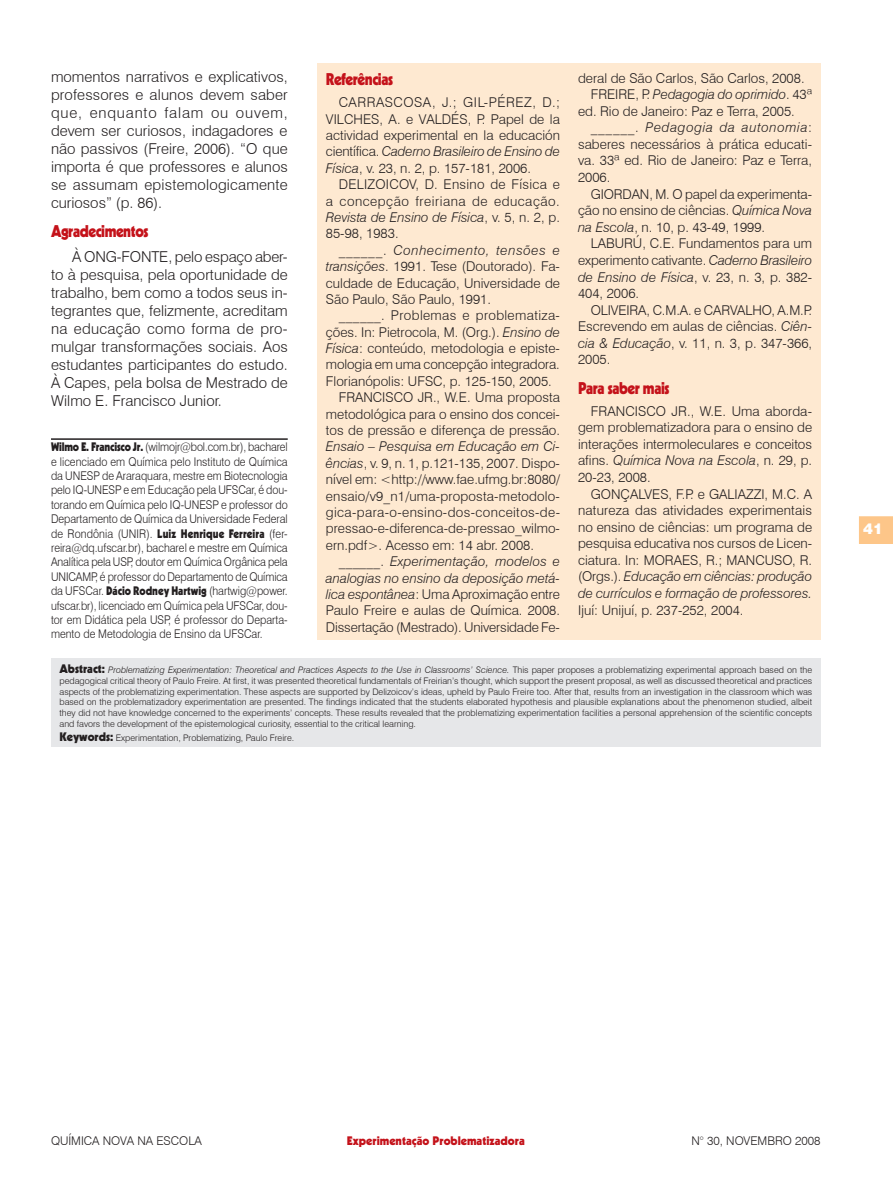
<style>
.page{position:relative;width:893px;height:1191px;background:#fff}
.page>*{position:absolute;margin:0;border:0;box-sizing:border-box;transform-origin:0 0}
.Seção{font:900 16.5px "Kabel";letter-spacing:-.03em;color:#c4121a;scale:.9 1}
.t1{font:300 15px/18px "Swiss 721 BT";color:#231f20;text-align:justify}
.t2{font:900 15px "Swiss 721 BT";color:#fff}
.Bibliografia{font:300 13.5px/16.4px "Swiss 721 BT";color:#231f20;text-align:justify}
.Credito_Autor{font:300 12px/14.4px "Swiss 721 BT";color:#231f20;text-align:justify;scale:.9 1}
.Credito_Autor-2{font:300 12px "Swiss 721 BT";color:#231f20}
.t3{font:900 12px "Kabel";color:#c4121a}
.Abstract{font:300 9px/10.8px "Swiss 721 BT";color:#231f20;text-align:justify}
.s1{font-family:"Kabel";font-weight:900}
.s2{font-style:italic}
.s3{font-family:"Kabel";font-weight:900;font-size:12px}
</style>
<div class="page">
<svg style="left:859px;top:516px;width:34px;height:28px"></svg>
<div style="left:317px;top:64px;width:504px;height:576px;background:#fee9d1"></div>
<div style="left:51px;top:659px;width:770px;height:88px;background:#e6e7e9"></div>
<hr style="left:51px;top:438px;width:237px;height:2px;background:#231f20">
<p class="t1" style="left:51px;top:67px;width:238px">momentos narrativos e explicativos, professores e alunos devem saber que, enquanto falam ou ouvem, devem ser curiosos, indagadores e não passivos (Freire, 2006). “O que importa é que professores e alunos se assumam epistemologicamente curiosos” (p. 86).</p>
<p class="Seção" style="left:51px;top:220px;width:110px">Agradecimentos</p>
<p class="t1" style="left:51px;top:247px;width:238px;text-indent:21px">À ONG-FONTE, pelo espaço aber&shy;to à pesquisa, pela oportunidade de trabalho, bem como a todos seus in&shy;tegrantes que, felizmente, acreditam na educação como forma de pro&shy;mulgar transformações sociais. Aos estudantes participantes do estudo.<br>À Capes, pela bolsa de Mestrado de Wilmo E. Francisco Junior.</p>
<p class="Credito_Autor" style="left:51px;top:439px;width:265px"><span class="s1">Wilmo E. Francisco Jr.</span> (wilmojr@bol.com.br), bacharel e licenciado em Química pelo Instituto de Química da UNESP de Araraquara, mestre em Biotecnologia pelo IQ-UNESP e em Educação pela UFSCar, é dou&shy;torando em Química pelo IQ-UNESP e professor do Departamento de Química da Universidade Federal de Rondônia (UNIR). <span class="s1">Luiz Henrique Ferreira</span> (fer&shy;reira@dq.ufscar.br), bacharel e mestre em Química Analítica pela USP, doutor em Química Orgânica pela UNICAMP, é professor do Departamento de Química da UFSCar. <span class="s1">Dácio Rodney Hartwig</span> (hartwig@power. ufscar.br), licenciado em Química pela UFSCar, dou&shy;tor em Didática pela USP, é professor do Departa&shy;mento de Metodologia de Ensino da UFSCar.</p>
<p class="Seção" style="left:326px;top:69px;width:76px">referências</p>
<p class="Bibliografia" style="left:339px;top:94px;width:57px">Carrascos</p>
<p class="Bibliografia" style="left:423px;top:94px;width:139px">a, J.; Gi l-Pérez, D.;</p>
<p class="Bibliografia" style="left:326px;top:111px;width:17px">Vilches</p>
<p class="Bibliografia" style="left:379px;top:111px;width:57px">, A. e Valdés</p>
<p class="Bibliografia" style="left:326px;top:111px;width:236px;text-indent:142px">, P. Papel de la actividad experimental en la educación científica. <span class="s2">Caderno Brasileiro de Ensino de Física</span>, v. 23, n. 2, p. 157-181, 2006.</p>
<p class="Bibliografia" style="left:339px;top:176px;width:34px">Delizoico</p>
<p class="Bibliografia" style="left:326px;top:176px;width:236px;text-indent:83px">v, D. Ensino de Física e a concepção freiriana de educação.<br><span class="s2">Revista de Ensino de Física</span>, v. 5, n. 2, p.<br>85-98, 1983.</p>
<p class="Bibliografia" style="left:326px;top:242px;width:236px;text-indent:13px">______. <span class="s2">Conhecimento, tensões e transições</span>. 1991. Tese (Doutorado). Fa&shy;culdade de Educação, Universidade de São Paulo, São Paulo, 1991.</p>
<p class="Bibliografia" style="left:326px;top:307px;width:236px;text-indent:13px">______. Problemas e problematiza&shy;ções. In: Pietrocola, M. (Org.). <span class="s2">Ensino de Física</span>: conteúdo, metodologia e episte&shy;mologia em uma concepção integradora.<br>Florianópolis: UFSC, p. 125-150, 2005.</p>
<p class="Bibliografia" style="left:326px;top:389px;width:236px;text-indent:13px">FRANCISCO JR., W.E. Uma proposta metodológica para o ensino dos concei&shy;tos de pressão e diferença de pressão.<br><span class="s2">Ensaio – Pesquisa em Educação em Ci&shy;ências</span>, v. 9, n. 1, p.121-135, 2007. Dispo&shy;nível em: &lt;http://www.fae.ufmg.br:8080/ ensaio/v9_n1/uma-proposta-metodolo&shy;gica-para-o-ensino-dos-conceitos-de&shy;pressao-e-diferenca-de-pressao_wilmo&shy;ern.pdf&gt;. Acesso em: 14 abr. 2008.</p>
<p class="Bibliografia" style="left:326px;top:553px;width:236px;text-indent:13px">______. <span class="s2">Experimentação, modelos e analogias no ensino da deposição metá&shy;lica espontânea</span>: Uma Aproximação entre Paulo Freire e aulas de Química. 2008.<br>Dissertação (Mestrado). Universidade Fe-</p>
<p class="Bibliografia" style="left:578px;top:69px;width:228px">deral de São Carlos, São Carlos, 2008.</p>
<p class="Bibliografia" style="left:578px;top:86px;width:236px;text-indent:13px">FREIRE, P. <span class="s2">Pedagogia do oprimido</span>. 43ª ed. Rio de Janeiro: Paz e Terra, 2005.</p>
<p class="Bibliografia" style="left:578px;top:119px;width:236px;text-indent:13px">______. <span class="s2">Pedagogia da autonomia</span>: saberes necessários à prática educati&shy;va. 33ª ed. Rio de Janeiro: Paz e Terra, 2006.</p>
<p class="Bibliografia" style="left:578px;top:185px;width:236px;text-indent:13px">GIORDAN, M. O papel da experimenta&shy;ção no ensino de ciências. <span class="s2">Química Nova na Escola</span>, n. 10, p. 43-49, 1999.</p>
<p class="Bibliografia" style="left:578px;top:235px;width:236px;text-indent:13px">LABURÚ, C.E. Fundamentos para um experimento cativante. <span class="s2">Caderno Brasileiro de Ensino de Física</span>, v. 23, n. 3, p. 382- 404, 2006.</p>
<p class="Bibliografia" style="left:591px;top:302px;width:18px">Oliveira</p>
<p class="Bibliografia" style="left:578px;top:301px;width:236px;text-indent:69px">, C.M.A. e CARVALHO, A.M.P.<br>Escrevendo em aulas de ciências. <span class="s2">Ciên&shy;cia &amp; Educação</span>, v. 11, n. 3, p. 347-366, 2005.</p>
<p class="Seção" style="left:578px;top:377px;width:103px">Para saber mais</p>
<p class="Bibliografia" style="left:578px;top:402px;width:236px;text-indent:13px">FRANCISCO JR., W.E. Uma aborda&shy;gem problematizadora para o ensino de interações intermoleculares e conceitos afins. <span class="s2">Química Nova na Escola</span>, n. 29, p.<br>20-23, 2008.</p>
<p class="Bibliografia" style="left:591px;top:485px;width:48px">GONÇALVE</p>
<p class="Bibliografia" style="left:578px;top:485px;width:236px;text-indent:82px">S, F.P. e GALIAZZI, M.C. A natureza das atividades experimentais no ensino de ciências: um programa de pesquisa educativa nos cursos de Licen&shy;ciatura. In: MORAES, R.; MANCUSO, R. (Orgs.). <span class="s2">Educação em ciências: produção de currículos e formação de professores.<br></span>Ijuí: Unijuí, p. 237-252, 2004.</p>
<p class="Abstract" style="left:60px;top:664px;width:754px"><span class="s3">Abstract:</span> <span class="s2">Problematizing Experimentation: Theoretical and Practices Aspects to the Use in Classrooms’ Science.</span> This paper proposes a problematizing experimental approach based on the pedagogical critical theory of Paulo Freire. At first, it was presented theoretical fundamentals of Freirian’s thought, which support the present proposal, as well as discussed theoretical and practices aspects of the problematizing experimentation. These aspects are supported by Delizoicov’s ideas, upheld by Paulo Freire too. After that, results from an investigation in the classroom which was based on the problematizadory experimentation are presented. The findings indicated that the students elaborated hypothesis and plausible explanations about the phenomenon studied, albeit they did not have knowledge concerned to the experiments’ concepts. These results revealed that the problematizing experimentation facilities a personal apprehension of the scientific concepts and favors the development of the epistemological curiosity, essential to the critical learning.</p>
<p class="Abstract" style="left:60px;top:732px;width:236px"><span class="s3">Keywords:</span> Experimentation, Problematizing, Paulo Freire.</p>
<p class="t2" style="left:863px;top:519px;width:21px">41</p>
<p class="Credito_Autor-2" style="left:51px;top:1133px;width:152px">QUÍMICA NOVA NA ESCOLA</p>
<p class="t3" style="left:347px;top:1133px;width:179px">Experimentação Problematizadora</p>
<p class="Credito_Autor-2" style="left:691px;top:1133px;width:131px">N° 30, NOVEMBRO 2008</p>
</div>
